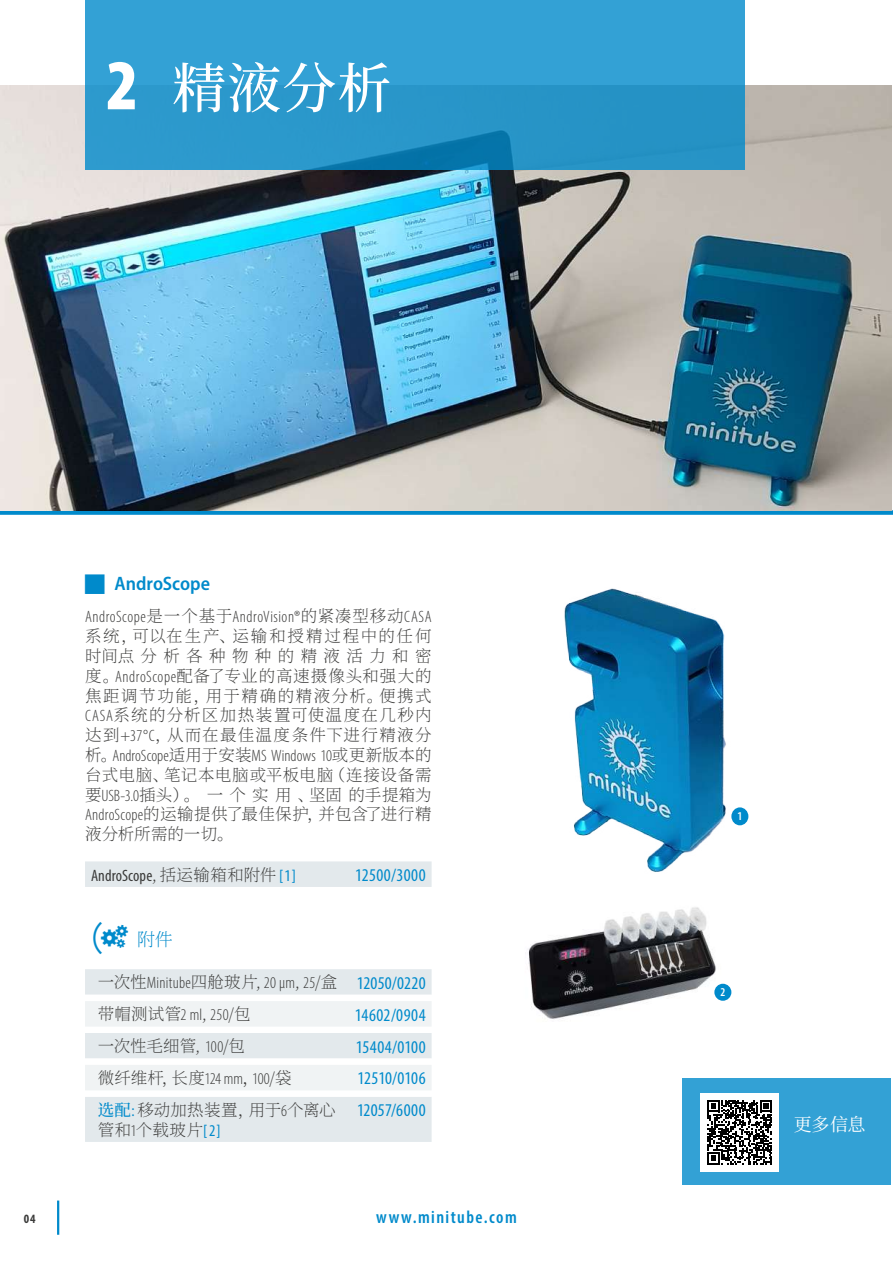
<style>
.page{position:relative;width:893px;height:1263px;background:#fff}
.page>*{position:absolute;margin:0;border:0;box-sizing:border-box;transform-origin:0 0}
.t1{font:500 54px "Source Han Serif SC";color:#fff}
.t2{font:600 semi-condensed 19.5px "Myriad Pro";color:#008acb}
.t3{font:condensed 18px "Myriad Pro";letter-spacing:.02em;color:#008acb}
.t4{font:600 condensed 18px "Myriad Pro";letter-spacing:.08em;color:#008acb}
.t5{font:condensed 18px "Myriad Pro";color:#008acb}
.t6{font:18px "Source Han Serif SC";color:#fff}
.t7{font:200 18px "Source Han Serif SC";color:#008acb}
.t8{font:200 16.5px/19.8px "Source Han Serif SC";letter-spacing:.035em;color:#3b3b3a;text-align:justify}
.t9{font:300 condensed 16.5px "Myriad Pro";letter-spacing:.02em;color:#3b3b3a}
.t10{font:condensed 16.5px "Myriad Pro";letter-spacing:.005em;color:#3b3b3a}
.t11{font:700 condensed 12.75px "Myriad Pro";color:#3b3b3a}
.t12{font:600 condensed 12px "Myriad Pro";color:#fff}
.s1{font-family:"Myriad Pro";font-weight:900;font-stretch:condensed;font-size:72px}
.s2{font-family:"Source Han Serif SC";font-weight:200;font-stretch:normal}
.s3{font-family:"Myriad Pro";font-weight:300;font-stretch:condensed}
.s4{color:#008acb}
.s5{font-family:"MS Gothic";font-weight:400;font-size:36px}
.s6{font-weight:400;font-size:18px;color:#008acb}
.s7{font-weight:300}
.s8{font-weight:500;color:#008acb}
.s9{font-family:"Myriad Pro";font-weight:400;font-stretch:condensed;color:#008acb}
</style>
<div class="page">
<hr style="left:57px;top:1200px;width:2px;height:35px;background:#008acb">
<div style="left:0;top:510px;width:893px;height:5px;background:#008acb"></div>
<img style="left:0;top:85px;width:892px;height:425px">
<svg style="left:85px;top:0;width:659px;height:170px;background:#2c9acd"></svg>
<img style="left:528px;top:907px;width:204px;height:112px">
<div style="left:682px;top:1078px;width:209px;height:106px;background:#33a1d5"></div>
<div style="left:701px;top:1093px;width:78px;height:78px;background:#fff"></div>
<svg style="left:708px;top:1100px;width:64px;height:64px"></svg>
<div style="left:714px;top:984px;width:17px;height:17px;background:#008acb;border-radius:50%"></div>
<svg style="left:85px;top:861px;width:347px;height:281px;fill:#e3e9ec"></svg>
<svg style="left:85px;top:995px;width:347px;height:102px"></svg>
<img style="left:564px;top:588px;width:185px;height:284px">
<svg style="left:101px;top:925px;width:27px;height:23px"></svg>
<h1 class="t1" style="left:106px;top:58px;width:287px"><span class="s1">2</span> 精液分析</h1>
<p class="t2" style="left:114px;top:571px;width:97px">AndroScope</p>
<p class="t9" style="left:85px;top:607px;width:348px">AndroScope<span class="s2">是一个基于</span>AndroVision®<span class="s2">的紧凑型移动</span>CASA</p>
<p class="t8" style="left:85px;top:626px;width:348px">系统，可以在生产、运输和授精过程中的任何时间点 分 析 各 种 物 种 的 精 液 活 力 和 密度。<span class="s3">AndroScope</span>配备了专业的高速摄像头和强大的焦距调节功能，用于精确的精液分析。便携式<span class="s3">CASA</span>系统的分析区加热装置可使温度在几秒内达到<span class="s3">+37°C</span>，从而在最佳温度条件下进行精液分</p>
<p class="t9" style="left:85px;top:746px;width:348px"><span class="s2">析。</span>AndroScope<span class="s2">适用于安装</span>MS Windows 10<span class="s2">或更新版本的</span></p>
<p class="t8" style="left:85px;top:765px;width:348px">台式电脑、笔记本电脑或平板电脑（连接设备需要<span class="s3">USB-3.0</span>插头）。 一 个 实 用 、坚固 的手提箱为<span class="s3">AndroScope</span>的运输提供了最佳保护，并包含了进行精液分析所需的一切。</p>
<p class="t10" style="left:91px;top:865px;width:206px">AndroScope<span class="s2">, 括运输箱和附件</span> <span class="s4">[1]</span></p>
<p class="t3" style="left:355px;top:864px;width:72px">12500/3000</p>
<p class="t7" style="left:85px;top:929px;width:89px"><span class="s5">(</span> 附件</p>
<p class="t9" style="left:98px;top:973px;width:329px"><span class="s2">一次性</span>Minitube<span class="s2">四舱玻片,</span> 20 μm<span class="s2">,</span> 25<span class="s2">/盒</span> <span class="s6">12050/0220</span></p>
<p class="t8" style="left:98px;top:1005px;width:154px">带帽测试管<span class="s3">2 ml</span>, <span class="s3">250</span>/包</p>
<p class="t3" style="left:355px;top:1004px;width:72px">14602/0904</p>
<p class="t8" style="left:98px;top:1036px;width:149px">一次性毛细管, <span class="s3">100</span>/包</p>
<p class="t3" style="left:356px;top:1036px;width:71px">15404/0100</p>
<p class="t8" style="left:98px;top:1068px;width:195px">微纤维杆，长度<span class="s3">124 mm</span><span class="s7">，</span><span class="s3">100</span>/袋</p>
<p class="t5" style="left:358px;top:1067px;width:70px">12510/0106</p>
<p class="t8" style="left:98px;top:1100px;width:239px"><span class="s8">选配</span><span class="s9">:</span> 移动加热装置，用于<span class="s3">6</span>个离心管和<span class="s3">1</span>个载玻片<span class="s9">[2]</span></p>
<p class="t3" style="left:357px;top:1099px;width:70px">12057/6000</p>
<p class="t11" style="left:24px;top:1211px;width:13px">04</p>
<p class="t4" style="left:376px;top:1206px;width:142px">www.minitube.com</p>
<p class="t12" style="left:737px;top:809px;width:6px">1</p>
<p class="t12" style="left:720px;top:985px;width:6px">2</p>
<p class="t6" style="left:794px;top:1114px;width:73px">更多信息</p>
</div>
